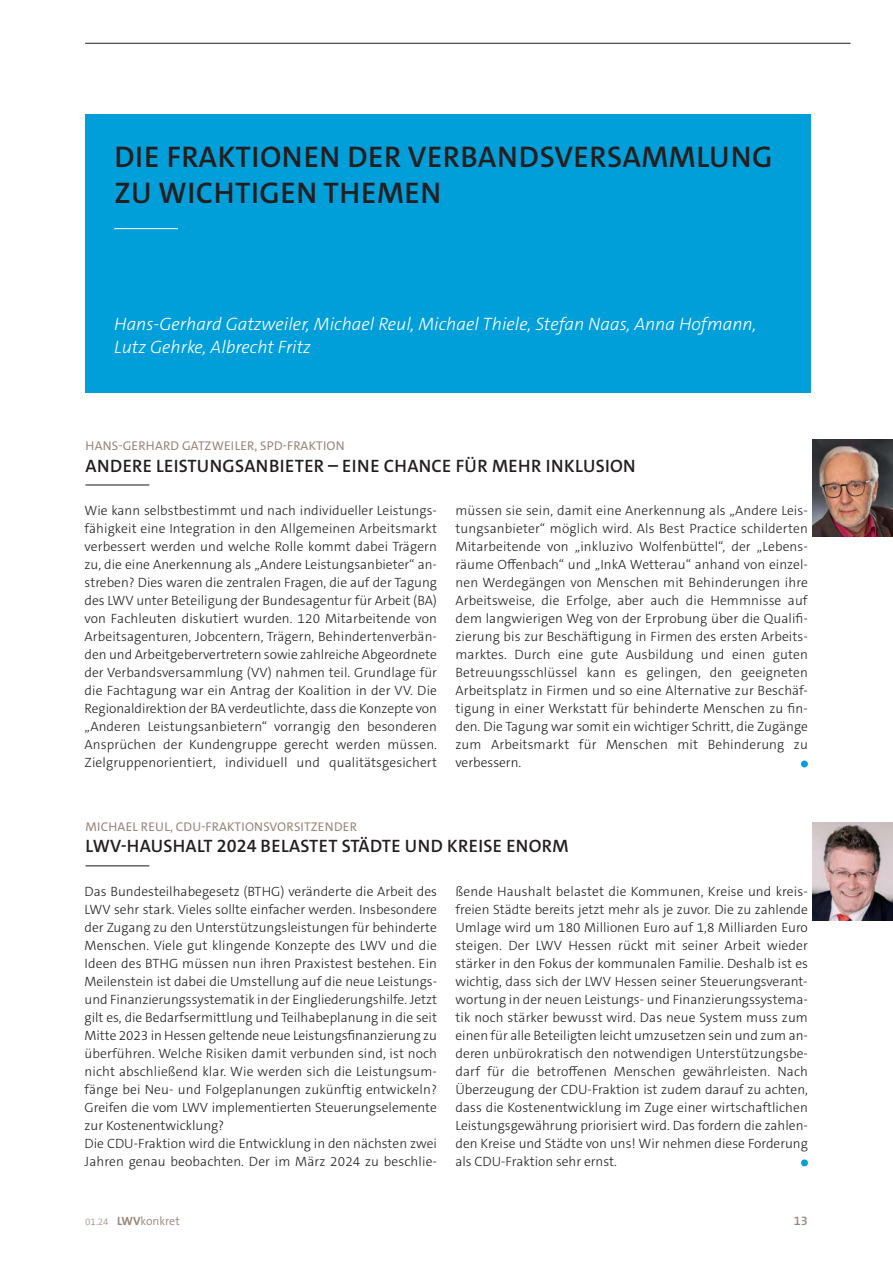
<style>
.page{position:relative;width:893px;height:1263px;background:#fff}
.page>*{position:absolute;margin:0;border:0;box-sizing:border-box;transform-origin:0 0}
.t1{font:600 30px/36px "The Sans C5";letter-spacing:.02em;color:#231f20}
.t2{font:italic 300 18px/22.5px "The Sans C5";color:#fff}
.t3{font:600 18px "The Sans C5";letter-spacing:.02em;color:#231f20}
.t4{font:300 13.5px/18px "The Sans C5";color:#231f20;text-align:justify}
.t5{font:12.75px "The Sans C5";letter-spacing:.02em;color:#99877c}
.t6{font:600 12.75px "The Sans C5";color:#99877c}
.t7{font:300 12px "The Sans C5";color:#99877c}
.s1{font-size:9.75px}
.s2{font-weight:700}
</style>
<div class="page">
<hr style="left:85px;top:43px;width:765px;height:1px;background:#231f20">
<div style="left:85px;top:115px;width:726px;height:278px;background:#009fda"></div>
<hr style="left:114px;top:228px;width:64px;height:1px;background:#fff">
<img style="left:812px;top:439px;width:81px;height:98px">
<hr style="left:85px;top:865px;width:64px;height:1px;background:#231f20">
<div style="left:801px;top:1159px;width:7px;height:7px;background:#009fda;border-radius:50%"></div>
<hr style="left:85px;top:484px;width:64px;height:1px;background:#231f20">
<div style="left:801px;top:760px;width:7px;height:7px;background:#009fda;border-radius:50%"></div>
<img style="left:812px;top:823px;width:81px;height:98px">
<h1 class="t1" style="left:114px;top:140px;width:660px">DIE FRAKTIONEN DER VERBANDSVERSAMMLUNG<br>ZU WICHTIGEN THEMEN</h1>
<h2 class="t2" style="left:114px;top:315px;width:644px">Hans-Gerhard Gatzweiler, Michael Reul, Michael Thiele, Stefan Naas, Anna Hofmann,<br>Lutz Gehrke, Albrecht Fritz</h2>
<p class="t5" style="left:86px;top:439px;width:261px">HANS-GERHARD GATZWEILER, SPD-FRAKTION</p>
<p class="t3" style="left:86px;top:457px;width:552px">ANDERE LEISTUNGSANBIETER – EINE CHANCE FÜR MEHR INKLUSION</p>
<p class="t4" style="left:85px;top:502px;width:354px">Wie kann selbstbestimmt und nach individueller Leistungs&shy;fähigkeit eine Integration in den Allgemeinen Arbeitsmarkt verbessert werden und welche Rolle kommt dabei Trägern zu, die eine Anerkennung als „Andere Leistungsanbieter“ an&shy;streben? Dies waren die zentralen Fragen, die auf der Tagung des LWV unter Beteiligung der Bundesagentur für Arbeit (BA) von Fachleuten diskutiert wurden. 120 Mitarbeitende von Arbeitsagenturen, Jobcentern, Trägern, Behindertenverbän&shy;den und Arbeitgebervertretern sowie zahlreiche Abgeordnete der Verbandsversammlung (VV) nahmen teil. Grundlage für die Fachtagung war ein Antrag der Koalition in der VV. Die Regionaldirektion der BA verdeutlichte, dass die Konzepte von „Anderen Leistungsanbietern“ vorrangig den besonderen Ansprüchen der Kundengruppe gerecht werden müssen.<br>Zielgruppenorientiert, individuell und qualitätsgesichert</p>
<p class="t4" style="left:455px;top:502px;width:354px">müssen sie sein, damit eine Anerkennung als „Andere Leis&shy;tungsanbieter“ möglich wird. Als Best Practice schilderten Mitarbeitende von „inkluzivo Wolfenbüttel“, der „Lebens&shy;räume Offenbach“ und „InkA Wetterau“ anhand von einzel&shy;nen Werdegängen von Menschen mit Behinderungen ihre Arbeitsweise, die Erfolge, aber auch die Hemmnisse auf dem langwierigen Weg von der Erprobung über die Qualifi&shy;zierung bis zur Beschäftigung in Firmen des ersten Arbeits&shy;marktes. Durch eine gute Ausbildung und einen guten Betreuungsschlüssel kann es gelingen, den geeigneten Arbeitsplatz in Firmen und so eine Alternative zur Beschäf&shy;tigung in einer Werkstatt für behinderte Menschen zu fin&shy;den. Die Tagung war somit ein wichtiger Schritt, die Zugänge zum Arbeitsmarkt für Menschen mit Behinderung zu verbessern.</p>
<p class="t5" style="left:86px;top:820px;width:273px">MICHAEL REUL, CDU-FRAKTIONSVORSITZENDER</p>
<p class="t3" style="left:86px;top:837px;width:484px">LWV-HAUSHALT 2024 BELASTET STÄDTE UND KREISE ENORM</p>
<p class="t4" style="left:85px;top:883px;width:354px;text-align:left">Das Bundesteilhabegesetz (BTHG) veränderte die Arbeit des LWV sehr stark. Vieles sollte einfacher werden. Insbesondere der Zugang zu den Unterstützungsleistungen für behinderte Menschen. Viele gut klingende Konzepte des LWV und die Ideen des BTHG müssen nun ihren Praxistest bestehen. Ein Meilenstein ist dabei die Umstellung auf die neue Leistungs&shy;und Finanzierungssystematik in der Eingliederungshilfe. Jetzt gilt es, die Bedarfsermittlung und Teilhabeplanung in die seit Mitte 2023 in Hessen geltende neue Leistungsfinanzierung zu überführen. Welche Risiken damit verbunden sind, ist noch nicht abschließend klar. Wie werden sich die Leistungsum&shy;fänge bei Neu- und Folgeplanungen zukünftig entwickeln?<br>Greifen die vom LWV implementierten Steuerungselemente zur Kostenentwicklung?<br>Die CDU-Fraktion wird die Entwicklung in den nächsten zwei Jahren genau beobachten. Der im März 2024 zu beschlie-</p>
<p class="t4" style="left:455px;top:883px;width:354px">ßende Haushalt belastet die Kommunen, Kreise und kreis&shy;freien Städte bereits jetzt mehr als je zuvor. Die zu zahlende Umlage wird um 180 Millionen Euro auf 1,8 Milliarden Euro steigen. Der LWV Hessen rückt mit seiner Arbeit wieder stärker in den Fokus der kommunalen Familie. Deshalb ist es wichtig, dass sich der LWV Hessen seiner Steuerungsverant&shy;wortung in der neuen Leistungs- und Finanzierungssystema&shy;tik noch stärker bewusst wird. Das neue System muss zum einen für alle Beteiligten leicht umzusetzen sein und zum an&shy;deren unbürokratisch den notwendigen Unterstützungsbe&shy;darf für die betroffenen Menschen gewährleisten. Nach Überzeugung der CDU-Fraktion ist zudem darauf zu achten, dass die Kostenentwicklung im Zuge einer wirtschaftlichen Leistungsgewährung priorisiert wird. Das fordern die zahlen&shy;den Kreise und Städte von uns! Wir nehmen diese Forderung als CDU-Fraktion sehr ernst.</p>
<p class="t7" style="left:85px;top:1214px;width:96px"><span class="s1">01.24</span> <span class="s2">LWV</span>konkret</p>
<p class="t6" style="left:794px;top:1214px;width:16px">13</p>
</div>
